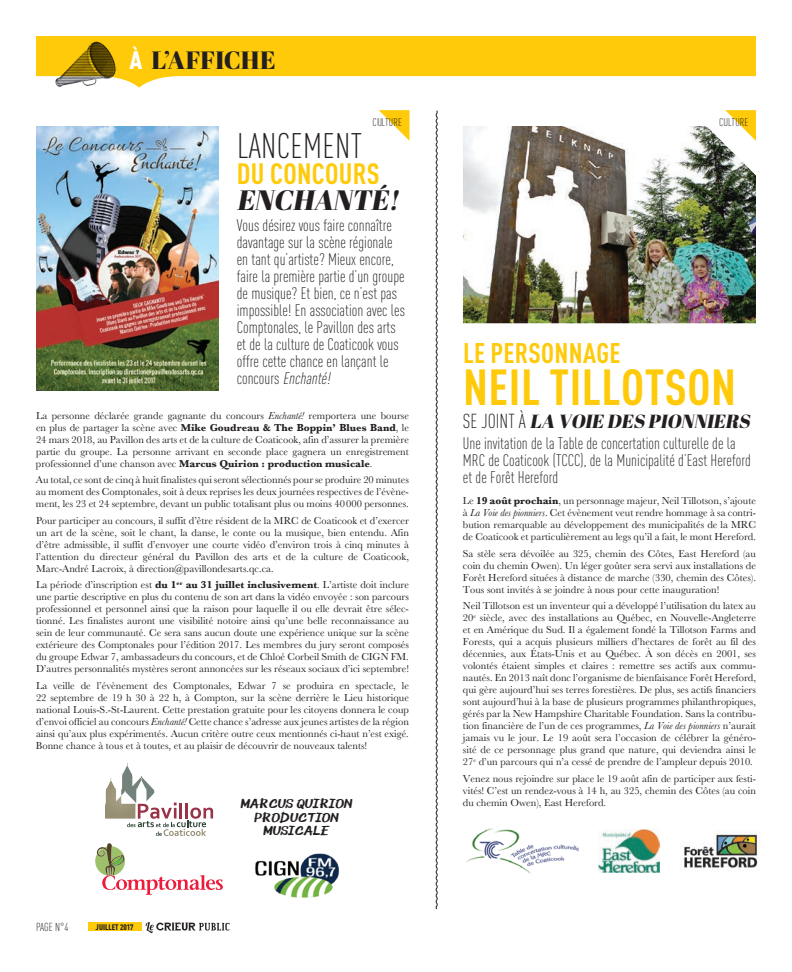
<style>
.page{position:relative;width:792px;height:972px;background:#fff}
.page>*{position:absolute;margin:0;border:0;box-sizing:border-box;transform-origin:0 0}
.t1{font:700 condensed 50px "DINOT";color:#feca0a}
.t2{font:300 condensed 35px "DINOT";letter-spacing:.01em;color:#231f20}
.t3{font:700 condensed 29px "DINOT";letter-spacing:.01em;color:#feca0a}
.t4{font:700 condensed 28px "DINOT";color:#feca0a}
.t5{font:italic 28px "Abril Fatface";color:#231f20}
.t6{font:25px "Abril Fatface";letter-spacing:.01em;color:#231f20}
.t7{font:italic 19px "Abril Fatface";color:#231f20}
.t8{font:300 condensed 16.5px/17px "DINOT";color:#231f20}
.t9{font:italic 13.6px/13.6px "Bee Marker Ink";color:#231f20;text-align:center}
.t10{font:300 condensed 11.5px "DINOT";color:#231f20}
.t11{font:300 condensed 11px "DINOT";letter-spacing:.01em;color:#231f20}
.t12{font:10.5px/12px "Baskerville";color:#231f20;text-align:justify}
.t13{font:900 condensed 8px "DINOT";letter-spacing:.01em;color:#231f20}
.s1{font-family:"DINOT";font-weight:900;font-stretch:condensed;color:#fff}
.s2{font-style:italic}
.s3{font-weight:700}
.s4{font-family:"DINOT";font-weight:300;font-style:normal;font-stretch:condensed;font-size:20px}
</style>
<div class="page">
<svg style="left:36px;top:36px;width:720px;height:52px;fill:#feca0a"></svg>
<img style="left:55px;top:41px;width:62px;height:47px">
<svg style="left:146px;top:922px;width:84px;height:11px"></svg>
<div style="left:88px;top:922px;width:53px;height:9px;background:#feca0a"></div>
<svg style="left:725px;top:110px;width:31px;height:16px"></svg>
<svg style="left:379px;top:110px;width:31px;height:31px"></svg>
<img style="left:463px;top:126px;width:293px;height:197px">
<svg style="left:435px;top:110px;width:3px;height:800px"></svg>
<img style="left:599px;top:830px;width:61px;height:42px">
<img style="left:684px;top:832px;width:74px;height:36px">
<img style="left:467px;top:828px;width:111px;height:46px">
<img style="left:36px;top:126px;width:183px;height:265px">
<img style="left:105px;top:778px;width:16px;height:41px">
<svg style="left:121px;top:763px;width:92px;height:73px"></svg>
<svg style="left:95px;top:843px;width:128px;height:52px"></svg>
<img style="left:255px;top:853px;width:85px;height:45px">
<h3 class="t6" style="left:129px;top:43px;width:148px"><span class="s1">À</span> L’AFFICHE</h3>
<p class="t11" style="left:373px;top:115px;width:31px">culture</p>
<p class="t11" style="left:719px;top:115px;width:31px">culture</p>
<h2 class="t2" style="left:237px;top:125px;width:127px">Lancement</h2>
<h3 class="t3" style="left:237px;top:156px;width:144px">DU CONCOURS</h3>
<h3 class="t5" style="left:237px;top:180px;width:170px">ENCHANTÉ!</h3>
<p class="t8" style="left:237px;top:217px;width:170px">Vous désirez vous faire connaître davantage sur la scène régionale en tant qu’artiste? Mieux encore, faire la première partie d’un groupe de musique? Et bien, ce n’est pas impossible! En association avec les<br>Comptonales, le Pavillon des arts et de la culture de Coaticook vous offre cette chance en lançant le concours <span class="s2">Enchanté!</span></p>
<p class="t12" style="left:36px;top:410px;width:374px">La personne déclarée grande gagnante du concours <span class="s2">Enchanté!</span> remportera une bourse en plus de partager la scène avec <span class="s3">Mike Goudreau &amp; The Boppin’ Blues Band</span>, le 24 mars 2018, au Pavillon des arts et de la culture de Coaticook, afin d’assurer la première partie du groupe. La personne arrivant en seconde place gagnera un enregistrement professionnel d’une chanson avec <span class="s3">Marcus Quirion : production musicale</span>.</p>
<p class="t12" style="left:36px;top:474px;width:374px">Au total, ce sont de cinq à huit finalistes qui seront sélectionnés pour se produire 20 minutes au moment des Comptonales, soit à deux reprises les deux journées respectives de l’évène&shy;ment, les 23 et 24 septembre, devant un public totalisant plus ou moins 40000 personnes.</p>
<p class="t12" style="left:36px;top:515px;width:374px">Pour participer au concours, il suffit d’être résident de la MRC de Coaticook et d’exercer un art de la scène, soit le chant, la danse, le conte ou la musique, bien entendu. Afin d’être admissible, il suffit d’envoyer une courte vidéo d’environ trois à cinq minutes à l’attention du directeur général du Pavillon des arts et de la culture de Coaticook, Marc-André Lacroix, à direction@pavillondesarts.qc.ca.</p>
<p class="t12" style="left:36px;top:579px;width:374px">La période d’inscription est <span class="s3">du 1</span><sup>er</sup> <span class="s3">au 31 juillet inclusivement</span>. L’artiste doit inclure une partie descriptive en plus du contenu de son art dans la vidéo envoyée : son parcours professionnel et personnel ainsi que la raison pour laquelle il ou elle devrait être sélec&shy;tionné. Les finalistes auront une visibilité notoire ainsi qu’une belle reconnaissance au sein de leur communauté. Ce sera sans aucun doute une expérience unique sur la scène extérieure des Comptonales pour l’édition 2017. Les membres du jury seront composés du groupe Edwar 7, ambassadeurs du concours, et de Chloé Corbeil Smith de CIGN FM.<br>D’autres personnalités mystères seront annoncées sur les réseaux sociaux d’ici septembre!</p>
<p class="t12" style="left:36px;top:680px;width:374px">La veille de l’évènement des Comptonales, Edwar 7 se produira en spectacle, le 22 septembre de 19 h 30 à 22 h, à Compton, sur la scène derrière le Lieu historique national Louis-S.-St-Laurent. Cette prestation gratuite pour les citoyens donnera le coup d’envoi officiel au concours <span class="s2">Enchanté!</span> Cette chance s’adresse aux jeunes artistes de la région ainsi qu’aux plus expérimentés. Aucun critère outre ceux mentionnés ci-haut n’est exigé.<br>Bonne chance à tous et à toutes, et au plaisir de découvrir de nouveaux talents!</p>
<p class="t10" style="left:36px;top:921px;width:5px">PAGE</p>
<p class="t10" style="left:55px;top:921px;width:15px">N°4</p>
<p class="t13" style="left:96px;top:922px;width:40px">juillet 2017</p>
<p class="t9" style="left:240px;top:798px;width:115px">MARCUS QUIRION<br>PRODUCTION<br>MUSICALE</p>
<h3 class="t4" style="left:463px;top:336px;width:42px">LE PERSONNAGE</h3>
<h1 class="t1" style="left:463px;top:357px;width:20px">NEIL</h1>
<h1 class="t1" style="left:550px;top:357px;width:22px">TILLOTSON</h1>
<h3 class="t7" style="left:463px;top:408px;width:158px"><span class="s4">SE JOINT À</span>LA VOIEDES</h3>
<h3 class="t7" style="left:648px;top:408px;width:34px">PIONN</h3>
<h3 class="t7" style="left:706px;top:408px;width:21px">IERS</h3>
<h3 class="t8" style="left:463px;top:435px;width:289px">Une invitation de la Table de concertation culturelle de la<br>MRC de Coaticook (TCCC), de la Municipalité d’East Hereford et de Forêt Hereford</h3>
<p class="t12" style="left:463px;top:495px;width:295px">Le <span class="s3">19 août prochain</span>, un personnage majeur, Neil Tillotson, s’ajoute à <span class="s2">La Voie des pionniers</span>. Cet évènement veut rendre hommage à sa contri&shy;bution remarquable au développement des municipalités de la MRC de Coaticook et particulièrement au legs qu’il a fait, le mont Hereford.</p>
<p class="t12" style="left:463px;top:547px;width:295px">Sa stèle sera dévoilée au 325, chemin des Côtes, East Hereford (au coin du chemin Owen). Un léger goûter sera servi aux installations de Forêt Hereford situées à distance de marche (330, chemin des Côtes).<br>Tous sont invités à se joindre à nous pour cette inauguration!</p>
<p class="t12" style="left:463px;top:600px;width:295px">Neil Tillotson est un inventeur qui a développé l’utilisation du latex au 20<sup>e</sup> siècle, avec des installations au Québec, en Nouvelle-Angleterre et en Amérique du Sud. Il a également fondé la Tillotson Farms and Forests, qui a acquis plusieurs milliers d’hectares de forêt au fil des décennies, aux États-Unis et au Québec. À son décès en 2001, ses volontés étaient simples et claires : remettre ses actifs aux commu&shy;nautés. En 2013 naît donc l’organisme de bienfaisance Forêt Hereford, qui gère aujourd’hui ses terres forestières. De plus, ses actifs financiers sont aujourd’hui à la base de plusieurs programmes philanthropiques, gérés par la New Hampshire Charitable Foundation. Sans la contribu&shy;tion financière de l’un de ces programmes, <span class="s2">La Voie des pionniers</span> n’aurait jamais vu le jour. Le 19 août sera l’occasion de célébrer la généro&shy;sité de ce personnage plus grand que nature, qui deviendra ainsi le 27<sup>e</sup> d’un parcours qui n’a cessé de prendre de l’ampleur depuis 2010.</p>
<p class="t12" style="left:463px;top:772px;width:295px">Venez nous rejoindre sur place le 19 août afin de participer aux festi&shy;vités! C’est un rendez-vous à 14 h, au 325, chemin des Côtes (au coin du chemin Owen), East Hereford.</p>
</div>
